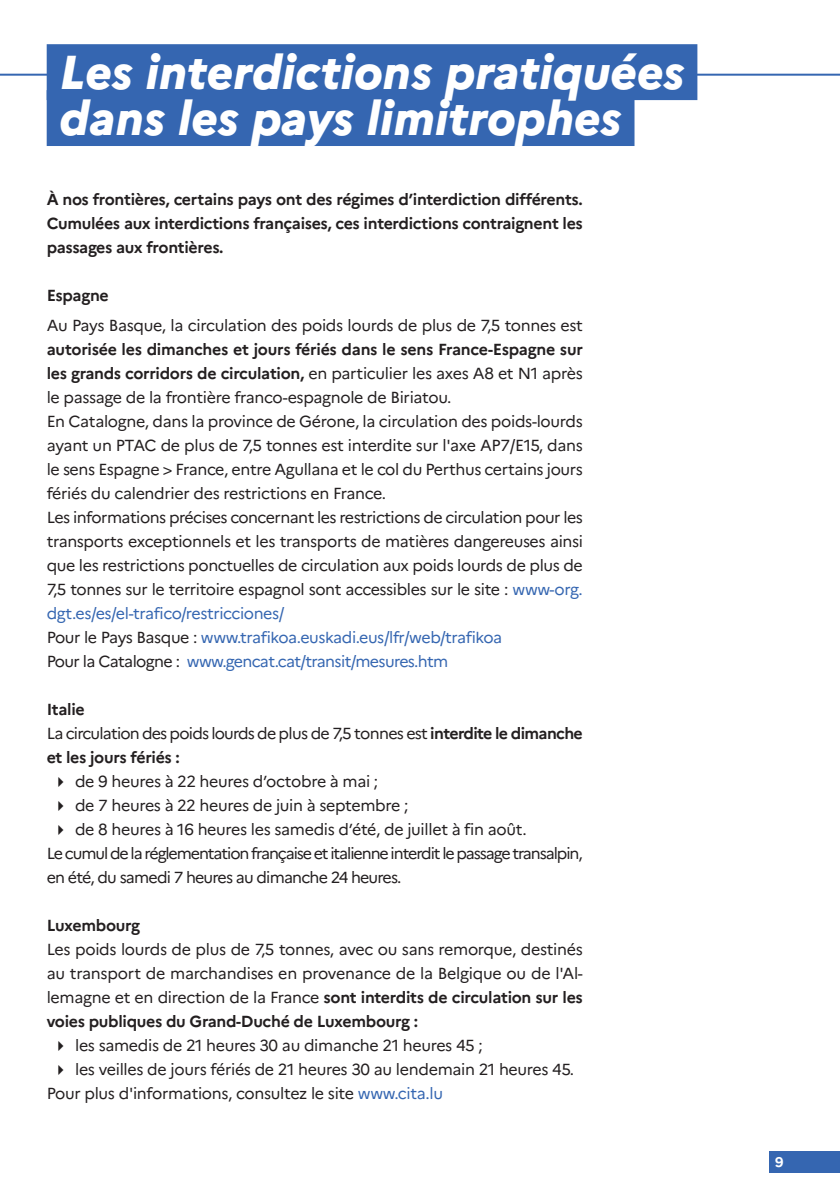
<style>
.page{position:relative;width:840px;height:1191px;background:#fff}
.page>*{position:absolute;margin:0;border:0;box-sizing:border-box;transform-origin:0 0}
.t1{font:italic 800 47.4px/46px "Marianne";color:#fff}
.t2{font:16px/24px "Marianne";letter-spacing:-.025em;color:#231f20}
.t3{font:700 16px/24px "Marianne";letter-spacing:-.02em;color:#231f20;text-align:justify}
.t4{font:16px/24px "Marianne";letter-spacing:-.05em;color:#231f20}
.t5{font:16px "Marianne";letter-spacing:-.065em;color:#231f20}
.t6{font:700 14px "Marianne";color:#fff}
.s1{font-weight:700}
.s2{color:#3566b1}
</style>
<div class="page">
<div style="left:769px;top:1151px;width:70px;height:21px;background:#3566b1"></div>
<hr style="left:0;top:74px;width:839px;height:2px;background:#3566b1">
<div style="left:47px;top:44px;width:650px;height:56px;background:#3566b1"></div>
<div style="left:47px;top:90px;width:587px;height:56px;background:#3566b1"></div>
<h1 class="t1" style="left:59px;top:45px;width:626px">Les interdictions pratiquées dans les pays limitrophes</h1>
<p class="t3" style="left:47px;top:187px;width:537px">À nos frontières, certains pays ont des régimes d’interdiction différents.<br>Cumulées aux interdictions françaises, ces interdictions contraignent les passages aux frontières.</p>
<p class="t3" style="left:47px;top:283px;width:64px">Espagne</p>
<p class="t2" style="left:47px;top:313px;width:537px">Au Pays Basque, la circulation des poids lourds de plus de 7,5 tonnes est</p>
<p class="t2" style="left:47px;top:337px;width:537px"><span class="s1">autorisée les dimanches et jours fériés dans le sens France-Espagne sur les grands corridors de circulation,</span> en particulier les axes A8 et N1 après le passage de la frontière franco-espagnole de Biriatou.<br>En Catalogne, dans la province de Gérone, la circulation des poids-lourds ayant un PTAC de plus de 7,5 tonnes est interdite sur l'axe AP7/E15, dans le sens Espagne &gt; France, entre Agullana et le col du Perthus certains jours fériés du calendrier des restrictions en France.<br>Les informations précises concernant les restrictions de circulation pour les transports exceptionnels et les transports de matières dangereuses ainsi que les restrictions ponctuelles de circulation aux poids lourds de plus de 7,5 tonnes sur le territoire espagnol sont accessibles sur le site : <span class="s2">www-org. dgt.es/es/el-trafico/restricciones/<br></span>Pour le Pays Basque : <span class="s2">www.trafikoa.euskadi.eus/lfr/web/trafikoa<br></span>Pour la Catalogne : <span class="s2">www.gencat.cat/transit/mesures.htm</span></p>
<p class="t4" style="left:47px;top:697px;width:537px"><span class="s1">Italie<br></span>La circulation des poids lourds de plus de 7,5 tonnes est <span class="s1">interdite le dimanche et les jours fériés :</span></p>
<p class="t2" style="left:75px;top:769px;width:304px">de 9 heures à 22 heures d’octobre à mai ;</p>
<p class="t2" style="left:75px;top:793px;width:334px">de 7 heures à 22 heures de juin à septembre ;</p>
<p class="t2" style="left:75px;top:817px;width:453px">de 8 heures à 16 heures les samedis d’été, de juillet à fin août.</p>
<p class="t5" style="left:47px;top:843px;width:537px">Le cumul de la réglementation française et italienne interdit le passage transalpin,</p>
<p class="t4" style="left:47px;top:865px;width:356px">en été, du samedi 7 heures au dimanche 24 heures.</p>
<p class="t3" style="left:47px;top:913px;width:95px">Luxembourg</p>
<p class="t2" style="left:47px;top:937px;width:537px;text-align:justify">Les poids lourds de plus de 7,5 tonnes, avec ou sans remorque, destinés au transport de marchandises en provenance de la Belgique ou de l'Al&shy;lemagne et en direction de la France <span class="s1">sont interdits de circulation sur les voies publiques du Grand-Duché de Luxembourg :</span></p>
<p class="t2" style="left:75px;top:1033px;width:409px">les samedis de 21 heures 30 au dimanche 21 heures 45 ;</p>
<p class="t2" style="left:75px;top:1057px;width:500px">les veilles de jours fériés de 21 heures 30 au lendemain 21 heures 45.</p>
<p class="t2" style="left:47px;top:1081px;width:398px">Pour plus d'informations, consultez le site <span class="s2">www.cita.lu</span></p>
<p class="t6" style="left:774px;top:1153px;width:10px">9</p>
</div>
